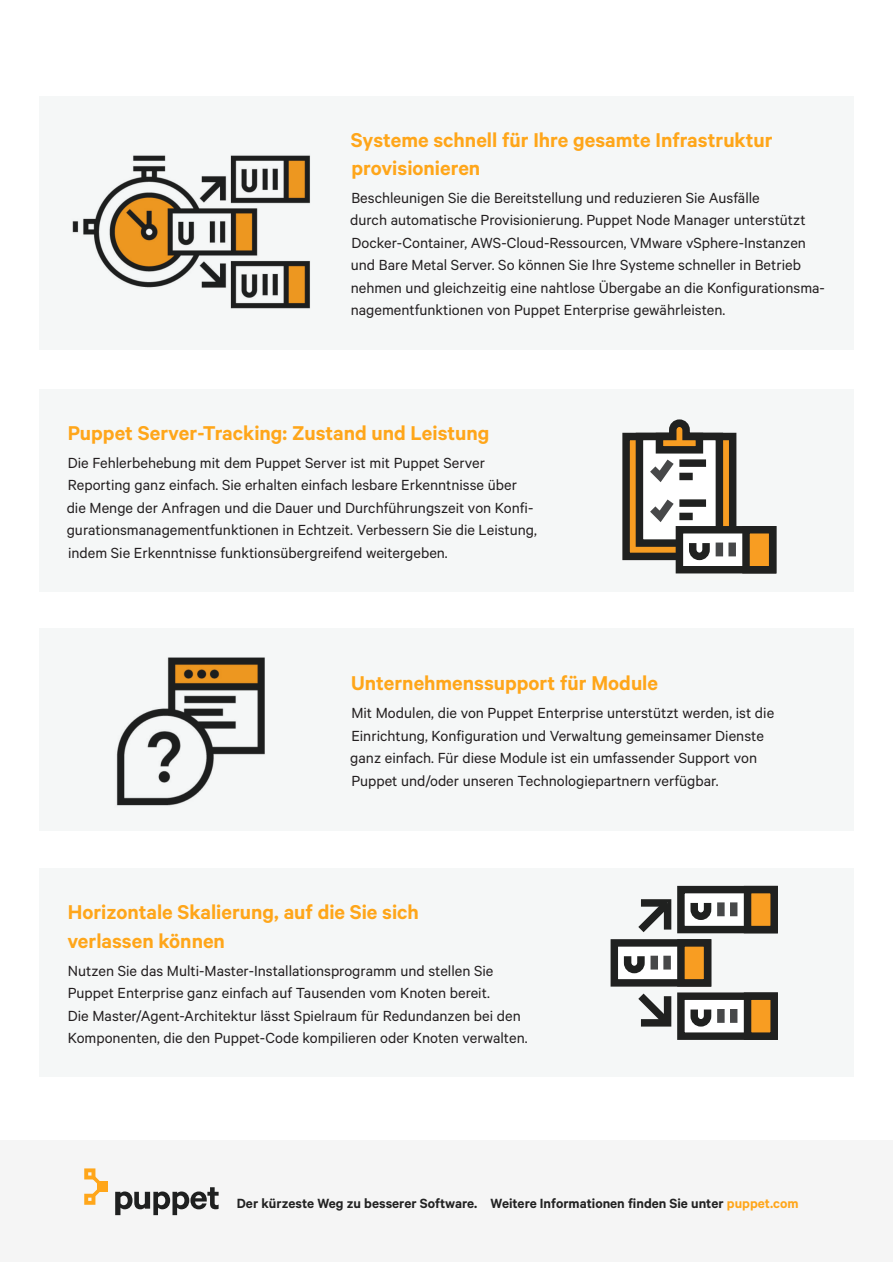
<style>
.page{position:relative;width:893px;height:1263px;background:#fff}
.page>*{position:absolute;margin:0;border:0;box-sizing:border-box;transform-origin:0 0}
.Sidebar_H1{font:600 22.5px/28.5px "Calibre";color:#ffa61a}
.Body{font:16.5px/22.5px "Calibre";color:#231f20}
.t1{font:600 15px "Calibre";color:#222}
.s1{color:#ffa61a}
</style>
<div class="page">
<div style="left:0;top:1140px;width:893px;height:122px;background:#f5f5f5"></div>
<div style="left:97px;top:1181px;width:11px;height:11px;background:#ffa61a"></div>
<svg style="left:84px;top:1168px;width:16px;height:37px"></svg>
<svg style="left:115px;top:1187px;width:104px;height:28px"></svg>
<div style="left:39px;top:96px;width:815px;height:253px;background:#f5f7f7"></div>
<img style="left:72px;top:155px;width:238px;height:154px">
<div style="left:39px;top:628px;width:815px;height:203px;background:#f5f7f7"></div>
<img style="left:116px;top:657px;width:149px;height:149px">
<div style="left:39px;top:868px;width:815px;height:209px;background:#f5f7f7"></div>
<div style="left:611px;top:939px;width:100px;height:47px;border:7px solid #202120"></div>
<div style="left:677px;top:939px;width:34px;height:47px;background:#f89d22;border:7px solid #202120"></div>
<div style="left:681px;top:996px;width:93px;height:40px;background:#fff"></div>
<div style="left:677px;top:992px;width:101px;height:48px;border:7px solid #202120"></div>
<div style="left:747px;top:996px;width:27px;height:40px;background:#f89d22"></div>
<div style="left:744px;top:992px;width:34px;height:48px;border:7px solid #202120"></div>
<div style="left:730px;top:1009px;width:7px;height:14px;background:#474849"></div>
<svg style="left:690px;top:1009px;width:22px;height:18px"></svg>
<div style="left:717px;top:1009px;width:8px;height:14px;background:#474849"></div>
<div style="left:681px;top:890px;width:93px;height:39px;background:#fff"></div>
<div style="left:677px;top:886px;width:101px;height:47px;border:7px solid #202120"></div>
<div style="left:747px;top:890px;width:27px;height:39px;background:#f89d22"></div>
<div style="left:744px;top:886px;width:34px;height:47px;border:7px solid #202120"></div>
<div style="left:730px;top:902px;width:7px;height:14px;background:#474849"></div>
<svg style="left:690px;top:902px;width:22px;height:18px"></svg>
<div style="left:717px;top:902px;width:8px;height:14px;background:#474849"></div>
<svg style="left:620px;top:892px;width:58px;height:141px"></svg>
<div style="left:39px;top:389px;width:815px;height:202px;background:#f5f7f7"></div>
<div style="left:622px;top:433px;width:114px;height:127px;background:#f89d22;border:7px solid #202120"></div>
<div style="left:676px;top:526px;width:100px;height:47px;background:#fff;border:7px solid #202120"></div>
<div style="left:742px;top:526px;width:34px;height:47px;background:#f89d22;border:7px solid #202120"></div>
<div style="left:728px;top:542px;width:8px;height:14px;background:#474849"></div>
<svg style="left:632px;top:419px;width:95px;height:145px"></svg>
<div style="left:679px;top:473px;width:14px;height:7px;background:#202120"></div>
<div style="left:679px;top:499px;width:27px;height:8px;background:#202120"></div>
<div style="left:679px;top:513px;width:14px;height:7px;background:#202120"></div>
<p class="Sidebar_H1" style="left:351px;top:125px;width:423px">Systeme schnell für Ihre gesamte Infrastruktur provisionieren</p>
<p class="Body" style="left:350px;top:186px;width:476px">Beschleunigen Sie die Bereitstellung und reduzieren Sie Ausfälle<br>durch automatische Provisionierung. Puppet Node Manager unterstützt Docker-Container, AWS-Cloud-Ressourcen, VMware vSphere-Instanzen und Bare Metal Server. So können Sie Ihre Systeme schneller in Betrieb nehmen und gleichzeitig eine nahtlose Übergabe an die Konfigurationsma&shy;nagementfunktionen von Puppet Enterprise gewährleisten.</p>
<p class="Sidebar_H1" style="left:68px;top:418px;width:423px">Puppet Server-Tracking: Zustand und Leistung</p>
<p class="Body" style="left:67px;top:451px;width:472px">Die Fehlerbehebung mit dem Puppet Server ist mit Puppet Server Reporting ganz einfach. Sie erhalten einfach lesbare Erkenntnisse über die Menge der Anfragen und die Dauer und Durchführungszeit von Konfi&shy;gurationsmanagementfunktionen in Echtzeit. Verbessern Sie die Leistung, indem Sie Erkenntnisse funktionsübergreifend weitergeben.</p>
<p class="Sidebar_H1" style="left:351px;top:668px;width:308px">Unternehmenssupport für Module</p>
<p class="Body" style="left:350px;top:701px;width:425px">Mit Modulen, die von Puppet Enterprise unterstützt werden, ist die Einrichtung, Konfiguration und Verwaltung gemeinsamer Dienste ganz einfach. Für diese Module ist ein umfassender Support von Puppet und/oder unseren Technologiepartnern verfügbar.</p>
<p class="Sidebar_H1" style="left:67px;top:897px;width:353px">Horizontale Skalierung, auf die Sie sich verlassen können</p>
<p class="Body" style="left:68px;top:958px;width:461px">Nutzen Sie das Multi-Master-Installationsprogramm und stellen Sie Puppet Enterprise ganz einfach auf Tausenden vom Knoten bereit.<br>Die Master/Agent-Architektur lässt Spielraum für Redundanzen bei den Komponenten, die den Puppet-Code kompilieren oder Knoten verwalten.</p>
<p class="t1" style="left:237px;top:1194px;width:563px">Der kürzeste Weg zu besserer Software. Weitere Informationen finden Sie unter <span class="s1">puppet.com</span></p>
</div>
